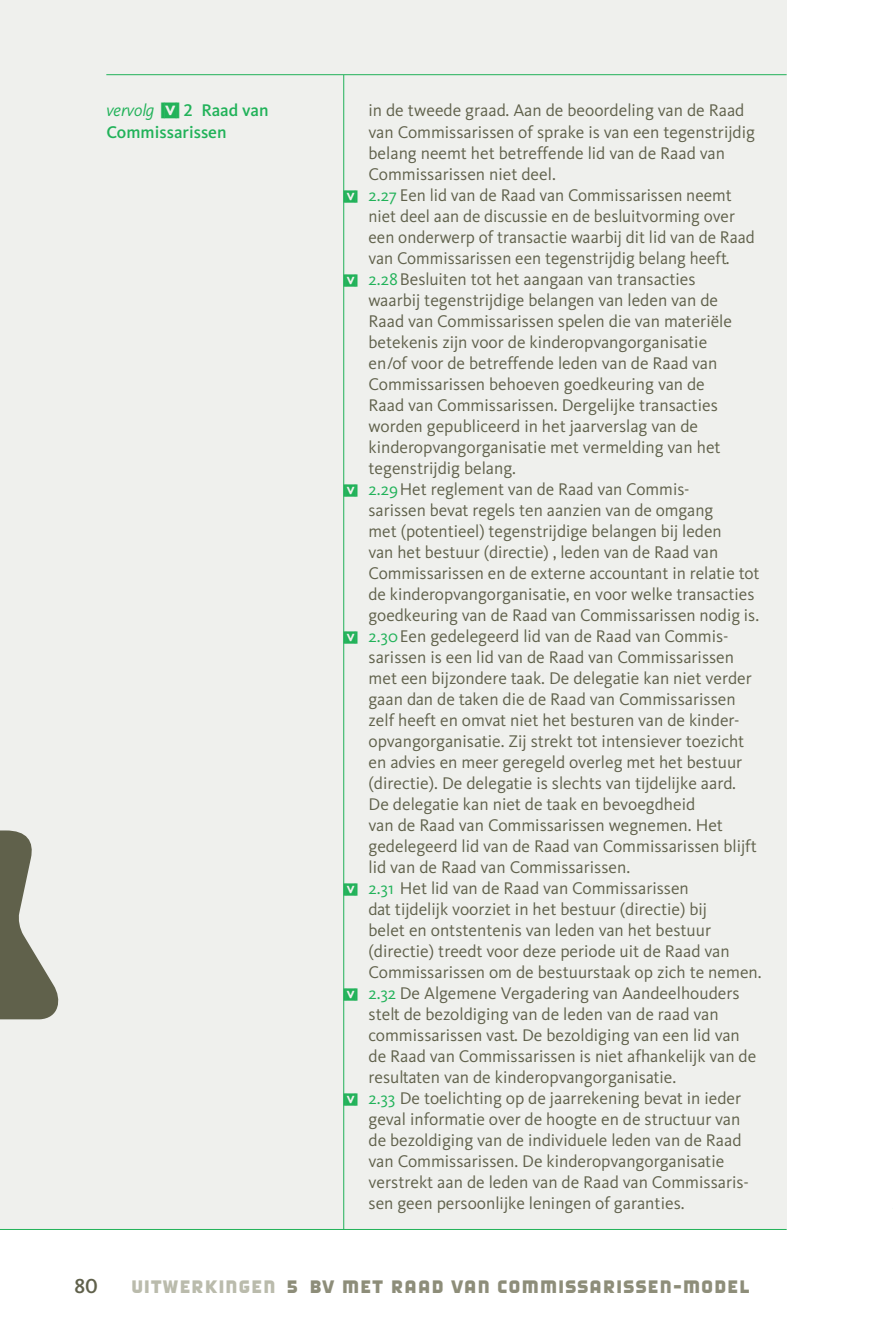
<style>
.page{position:relative;width:893px;height:1340px;background:#fff}
.page>*{position:absolute;margin:0;border:0;box-sizing:border-box;transform-origin:0 0}
.t1{font:21px "Borgstrand";color:#8d8d79}
.t2{font:21px "Kievit Medium SC";color:#60614b}
.t3{font:17.5px "Kievit";color:#60614b}
.t4{font:500 17.5px/21px "Kievit";color:#21b259}
.s1{font-weight:400;font-style:italic}
.s2{font-family:"Mayo Ding Borders";font-weight:400;font-size:31.5px}
.s3{font-family:"Kievit Medium SC";font-weight:400}
.s4{font-family:"Mayo Ding Borders";font-size:24.5px;color:#21b259}
.s5{color:#21b259}
.s6{color:#babbac}
</style>
<div class="page">
<hr style="left:892px;top:0;width:1px;height:1208px;background:#eff0ed">
<div style="left:0;top:0;width:787px;height:1229px;background:#eff0ed"></div>
<hr style="left:106px;top:74px;width:681px;height:1px;background:#21b259">
<hr style="left:343px;top:75px;width:1px;height:1154px;background:#21b259">
<hr style="left:0;top:1229px;width:787px;height:1px;background:#21b259">
<svg style="left:0;top:830px;width:59px;height:189px"></svg>
<p class="t4" style="left:106px;top:100px;width:164px"><span class="s1">vervolg</span> <span class="s2">v</span> <span class="s3">2</span> Raad van<br>Commissarissen</p>
<p class="t3" style="left:369px;top:101px;width:377px">in de tweede graad. Aan de beoordeling van de Raad</p>
<p class="t3" style="left:369px;top:122px;width:388px">van Commissarissen of sprake is van een tegenstrijdig</p>
<p class="t3" style="left:369px;top:143px;width:358px">belang neemt het betreffende lid van de Raad van</p>
<p class="t3" style="left:369px;top:164px;width:189px">Commissarissen niet deel.</p>
<p class="t3" style="left:346px;top:185px;width:387px"><span class="s4">v</span> <span class="s5">2.27</span> Een lid van de Raad van Commissarissen neemt</p>
<p class="t3" style="left:369px;top:206px;width:368px">niet deel aan de discussie en de besluitvorming over</p>
<p class="t3" style="left:369px;top:227px;width:388px">een onderwerp of transactie waarbij dit lid van de Raad</p>
<p class="t3" style="left:369px;top:248px;width:363px">van Commissarissen een tegenstrijdig belang heeft.</p>
<p class="t3" style="left:346px;top:269px;width:351px"><span class="s4">v</span> <span class="s5">2.28</span>Besluiten tot het aangaan van transacties</p>
<p class="t3" style="left:369px;top:290px;width:351px">waarbij tegenstrijdige belangen van leden van de</p>
<p class="t3" style="left:369px;top:311px;width:365px">Raad van Commissarissen spelen die van materiële</p>
<p class="t3" style="left:369px;top:332px;width:340px">betekenis zijn voor de kinderopvangorganisatie</p>
<p class="t3" style="left:369px;top:353px;width:350px">en/of voor de betreffende leden van de Raad van</p>
<p class="t3" style="left:369px;top:374px;width:338px">Commissarissen behoeven goedkeuring van de</p>
<p class="t3" style="left:369px;top:395px;width:351px">Raad van Commissarissen. Dergelijke transacties</p>
<p class="t3" style="left:369px;top:416px;width:331px">worden gepubliceerd in het jaarverslag van de</p>
<p class="t3" style="left:369px;top:437px;width:354px">kinderopvangorganisatie met vermelding van het</p>
<p class="t3" style="left:369px;top:458px;width:149px">tegenstrijdig belang.</p>
<p class="t3" style="left:346px;top:479px;width:343px"><span class="s4">v</span> <span class="s5">2.29</span>Het reglement van de Raad van Commis-</p>
<p class="t3" style="left:369px;top:500px;width:346px">sarissen bevat regels ten aanzien van de omgang</p>
<p class="t3" style="left:369px;top:521px;width:355px">met (potentieel) tegenstrijdige belangen bij leden</p>
<p class="t3" style="left:369px;top:542px;width:351px">van het bestuur (directie) , leden van de Raad van</p>
<p class="t3" style="left:369px;top:563px;width:392px">Commissarissen en de externe accountant in relatie tot</p>
<p class="t3" style="left:369px;top:584px;width:387px">de kinderopvangorganisatie, en voor welke transacties</p>
<p class="t3" style="left:369px;top:605px;width:392px">goedkeuring van de Raad van Commissarissen nodig is.</p>
<p class="t3" style="left:346px;top:626px;width:382px"><span class="s4">v</span> <span class="s5">2.30</span>Een gedelegeerd lid van de Raad van Commis-</p>
<p class="t3" style="left:369px;top:647px;width:367px">sarissen is een lid van de Raad van Commissarissen</p>
<p class="t3" style="left:369px;top:668px;width:385px">met een bijzondere taak. De delegatie kan niet verder</p>
<p class="t3" style="left:369px;top:689px;width:369px">gaan dan de taken die de Raad van Commissarissen</p>
<p class="t3" style="left:369px;top:710px;width:371px">zelf heeft en omvat niet het besturen van de kinder-</p>
<p class="t3" style="left:369px;top:731px;width:377px">opvangorganisatie. Zij strekt tot intensiever toezicht</p>
<p class="t3" style="left:369px;top:752px;width:375px">en advies en meer geregeld overleg met het bestuur</p>
<p class="t3" style="left:369px;top:773px;width:369px">(directie). De delegatie is slechts van tijdelijke aard.</p>
<p class="t3" style="left:369px;top:794px;width:328px">De delegatie kan niet de taak en bevoegdheid</p>
<p class="t3" style="left:369px;top:815px;width:356px">van de Raad van Commissarissen wegnemen. Het</p>
<p class="t3" style="left:369px;top:836px;width:390px">gedelegeerd lid van de Raad van Commissarissen blijft</p>
<p class="t3" style="left:369px;top:857px;width:263px">lid van de Raad van Commissarissen.</p>
<p class="t3" style="left:346px;top:878px;width:344px"><span class="s4">v</span> <span class="s5">2.31</span> Het lid van de Raad van Commissarissen</p>
<p class="t3" style="left:369px;top:899px;width:340px">dat tijdelijk voorziet in het bestuur (directie) bij</p>
<p class="t3" style="left:369px;top:920px;width:344px">belet en ontstentenis van leden van het bestuur</p>
<p class="t3" style="left:369px;top:941px;width:363px">(directie) treedt voor deze periode uit de Raad van</p>
<p class="t3" style="left:369px;top:962px;width:395px">Commissarissen om de bestuurstaak op zich te nemen.</p>
<p class="t3" style="left:346px;top:983px;width:395px"><span class="s4">v</span> <span class="s5">2.32</span> De Algemene Vergadering van Aandeelhouders</p>
<p class="t3" style="left:369px;top:1004px;width:352px">stelt de bezoldiging van de leden van de raad van</p>
<p class="t3" style="left:369px;top:1025px;width:373px">commissarissen vast. De bezoldiging van een lid van</p>
<p class="t3" style="left:369px;top:1046px;width:389px">de Raad van Commissarissen is niet afhankelijk van de</p>
<p class="t3" style="left:369px;top:1067px;width:309px">resultaten van de kinderopvangorganisatie.</p>
<p class="t3" style="left:346px;top:1088px;width:397px"><span class="s4">v</span> <span class="s5">2.33</span> De toelichting op de jaarrekening bevat in ieder</p>
<p class="t3" style="left:369px;top:1109px;width:373px">geval informatie over de hoogte en de structuur van</p>
<p class="t3" style="left:369px;top:1130px;width:375px">de bezoldiging van de individuele leden van de Raad</p>
<p class="t3" style="left:369px;top:1151px;width:357px">van Commissarissen. De kinderopvangorganisatie</p>
<p class="t3" style="left:369px;top:1172px;width:380px">verstrekt aan de leden van de Raad van Commissaris-</p>
<p class="t3" style="left:369px;top:1193px;width:318px">sen geen persoonlijke leningen of garanties.</p>
<p class="t2" style="left:74px;top:1273px;width:25px">80</p>
<p class="t1" style="left:131px;top:1274px;width:620px"><span class="s6">UITWERKINGEN</span> 5 BV MET RAAD VAN COMMISSARISSEN-MODEL</p>
</div>
